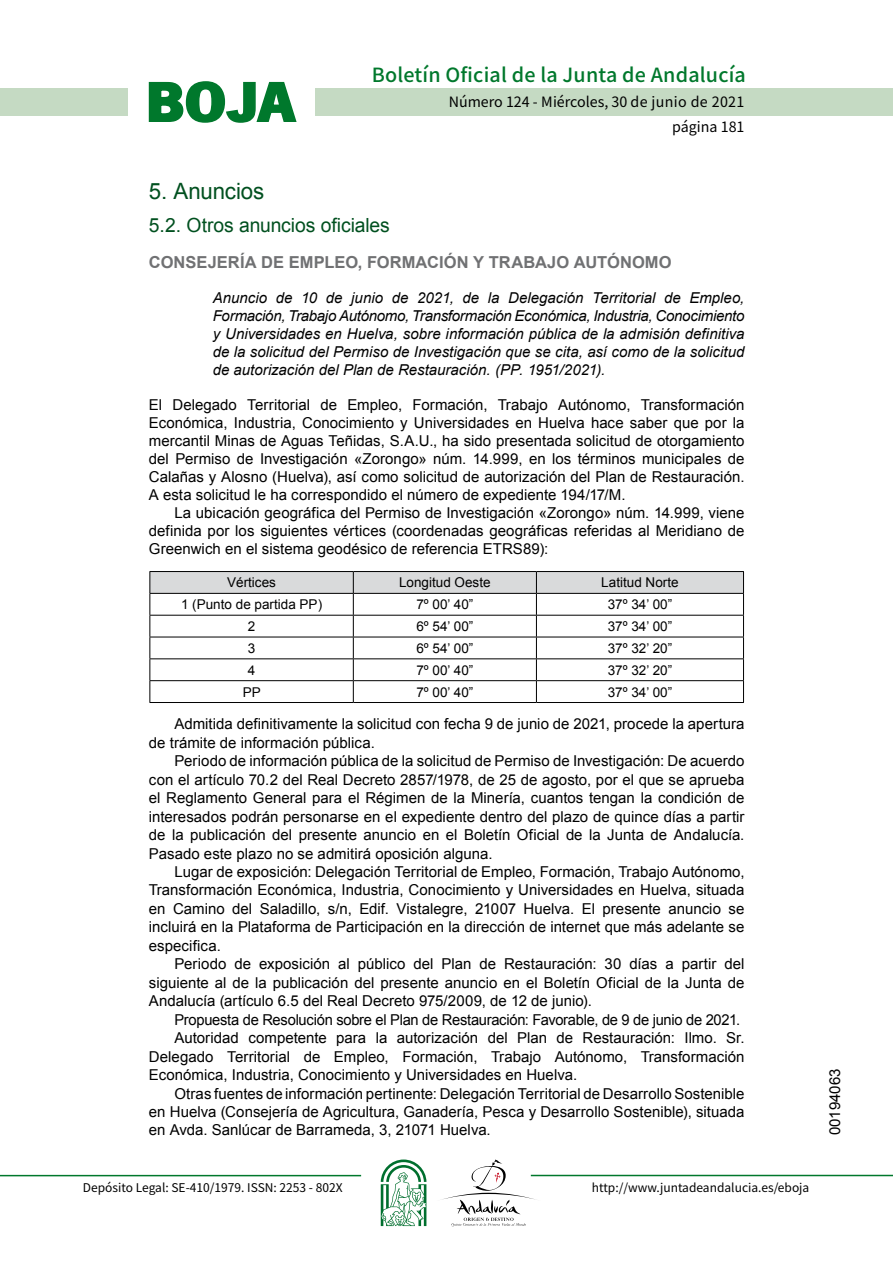
<style>
.page{position:relative;width:893px;height:1263px;background:#fff}
.page>*{position:absolute;margin:0;border:0;box-sizing:border-box;transform-origin:0 0}
.t1{font:700 57.75px "News Got T";color:#00782c;scale:1.14 1}
.t2{font:22.5px "Arial";letter-spacing:-.005em;color:#00501f}
.t3{font:500 19.5px "Noto Sans HK";letter-spacing:.01em;color:#00782c}
.t4{font:19.5px "Arial";letter-spacing:-.005em;color:#00501f}
.t5{font:700 16.5px "Arial";letter-spacing:.005em;color:#707173}
.t6{font:15px/18.5px "Arial";color:#000;text-align:justify}
.t7{font:italic 15px/18px "Arial";color:#000;text-align:justify}
.t8{font:15px "Arial";letter-spacing:-.02em;color:#000}
.t9{font:14.25px/24.5px "Noto Sans HK";color:#000;text-align:right}
.t10{font:13.5px "Arial";color:#000}
.t11{font:12px "Noto Sans HK";color:#000}
</style>
<div class="page">
<div style="left:315px;top:88px;width:577px;height:28px;background:#c5dac3"></div>
<div style="left:0;top:88px;width:128px;height:28px;background:#c5dac3"></div>
<hr style="left:0;top:1175px;width:361px;height:1px;background:#00782c">
<hr style="left:531px;top:1175px;width:361px;height:1px;background:#00782c">
<svg style="left:148px;top:81px;width:149px;height:42px"></svg>
<svg style="left:442px;top:1159px;width:100px;height:67px"></svg>
<svg style="left:381px;top:1160px;width:45px;height:66px"></svg>
<hr style="left:149px;top:571px;width:204px;height:1px;background:#000">
<hr style="left:353px;top:571px;width:183px;height:1px;background:#000">
<hr style="left:536px;top:571px;width:208px;height:1px;background:#000">
<svg style="left:149px;top:572px;width:595px;height:130px"></svg>
<hr style="left:149px;top:702px;width:204px;height:1px;background:#000">
<hr style="left:353px;top:702px;width:183px;height:1px;background:#000">
<hr style="left:536px;top:702px;width:208px;height:1px;background:#000">
<h1 class="t1" style="left:145px;top:68px;width:133px">BOJA</h1>
<h3 class="t3" style="left:372px;top:64px;width:375px">Boletín Oficial de la Junta de Andalucía</h3>
<p class="t9" style="left:449px;top:90px;width:297px">Número 124 - Miércoles, 30 de junio de 2021 página 181</p>
<h2 class="t2" style="left:149px;top:177px;width:117px">5. Anuncios</h2>
<h3 class="t4" style="left:149px;top:212px;width:242px">5.2. Otros anuncios oficiales</h3>
<p class="t5" style="left:149px;top:251px;width:524px">CONSEJERÍA DE EMPLEO, FORMACIÓN Y TRABAJO AUTÓNOMO</p>
<p class="t7" style="left:213px;top:289px;width:533px">Anuncio de 10 de junio de 2021, de la Delegación Territorial de Empleo, Formación, Trabajo Autónomo, Transformación Económica, Industria, Conocimiento y Universidades en Huelva, sobre información pública de la admisión definitiva de la solicitud del Permiso de Investigación que se cita, así como de la solicitud de autorización del Plan de Restauración. (PP. 1951/2021).</p>
<p class="t6" style="left:149px;top:396px;width:597px;line-height:18px">El Delegado Territorial de Empleo, Formación, Trabajo Autónomo, Transformación Económica, Industria, Conocimiento y Universidades en Huelva hace saber que por la mercantil Minas de Aguas Teñidas, S.A.U., ha sido presentada solicitud de otorgamiento del Permiso de Investigación «Zorongo» núm. 14.999, en los términos municipales de Calañas y Alosno (Huelva), así como solicitud de autorización del Plan de Restauración.<br>A esta solicitud le ha correspondido el número de expediente 194/17/M.</p>
<p class="t6" style="left:149px;top:504px;width:597px;line-height:18px;text-indent:26px">La ubicación geográfica del Permiso de Investigación «Zorongo» núm. 14.999, viene definida por los siguientes vértices (coordenadas geográficas referidas al Meridiano de Greenwich en el sistema geodésico de referencia ETRS89):</p>
<p class="t10" style="left:227px;top:574px;width:50px">Vértices</p>
<p class="t10" style="left:399px;top:574px;width:93px">Longitud Oeste</p>
<p class="t10" style="left:601px;top:574px;width:79px">Latitud Norte</p>
<p class="t10" style="left:181px;top:596px;width:143px">1 (Punto de partida PP)</p>
<p class="t10" style="left:416px;top:596px;width:58px">7º 00’ 40”</p>
<p class="t10" style="left:607px;top:596px;width:66px">37º 34’ 00”</p>
<p class="t10" style="left:248px;top:617px;width:9px">2</p>
<p class="t10" style="left:416px;top:617px;width:58px">6º 54’ 00”</p>
<p class="t10" style="left:607px;top:617px;width:66px">37º 34’ 00”</p>
<p class="t10" style="left:248px;top:639px;width:9px">3</p>
<p class="t10" style="left:416px;top:639px;width:58px">6º 54’ 00”</p>
<p class="t10" style="left:607px;top:639px;width:66px">37º 32’ 20”</p>
<p class="t10" style="left:248px;top:661px;width:9px">4</p>
<p class="t10" style="left:416px;top:661px;width:58px">7º 00’ 40”</p>
<p class="t10" style="left:607px;top:661px;width:66px">37º 32’ 20”</p>
<p class="t10" style="left:243px;top:683px;width:20px">PP</p>
<p class="t10" style="left:416px;top:683px;width:58px">7º 00’ 40”</p>
<p class="t10" style="left:607px;top:683px;width:66px">37º 34’ 00”</p>
<p class="t6" style="left:149px;top:715px;width:597px;text-indent:26px">Admitida definitivamente la solicitud con fecha 9 de junio de 2021, procede la apertura de trámite de información pública.</p>
<p class="t6" style="left:149px;top:752px;width:597px;text-indent:26px">Periodo de información pública de la solicitud de Permiso de Investigación: De acuerdo con el artículo 70.2 del Real Decreto 2857/1978, de 25 de agosto, por el que se aprueba el Reglamento General para el Régimen de la Minería, cuantos tengan la condición de interesados podrán personarse en el expediente dentro del plazo de quince días a partir de la publicación del presente anuncio en el Boletín Oficial de la Junta de Andalucía.<br>Pasado este plazo no se admitirá oposición alguna.</p>
<p class="t6" style="left:149px;top:863px;width:597px;text-indent:26px">Lugar de exposición: Delegación Territorial de Empleo, Formación, Trabajo Autónomo, Transformación Económica, Industria, Conocimiento y Universidades en Huelva, situada en Camino del Saladillo, s/n, Edif. Vistalegre, 21007 Huelva. El presente anuncio se incluirá en la Plataforma de Participación en la dirección de internet que más adelante se especifica.</p>
<p class="t6" style="left:149px;top:955px;width:597px;text-indent:26px">Periodo de exposición al público del Plan de Restauración: 30 días a partir del siguiente al de la publicación del presente anuncio en el Boletín Oficial de la Junta de Andalucía (artículo 6.5 del Real Decreto 975/2009, de 12 de junio).</p>
<p class="t8" style="left:174px;top:1010px;width:567px">Propuesta de Resolución sobre el Plan de Restauración: Favorable, de 9 de junio de 2021.</p>
<p class="t6" style="left:174px;top:1029px;width:571px">Autoridad competente para la autorización del Plan de Restauración: Ilmo. Sr.</p>
<p class="t6" style="left:149px;top:1047px;width:597px">Delegado Territorial de Empleo, Formación, Trabajo Autónomo, Transformación</p>
<p class="t6" style="left:149px;top:1066px;width:430px">Económica, Industria, Conocimiento y Universidades en Huelva.</p>
<p class="t6" style="left:174px;top:1084px;width:571px">Otras fuentes de información pertinente: Delegación Territorial de Desarrollo Sostenible</p>
<p class="t6" style="left:149px;top:1103px;width:597px">en Huelva (Consejería de Agricultura, Ganadería, Pesca y Desarrollo Sostenible), situada</p>
<p class="t6" style="left:149px;top:1121px;width:343px">en Avda. Sanlúcar de Barrameda, 3, 21071 Huelva.</p>
<p class="t11" style="left:83px;top:1181px;width:261px">Depósito Legal: SE-410/1979. ISSN: 2253 - 802X</p>
<p class="t11" style="left:592px;top:1181px;width:219px">http://www.juntadeandalucia.es/eboja</p>
<p class="t6" style="left:826px;top:1135px;width:68px;rotate:-90deg">00194063</p>
</div>
